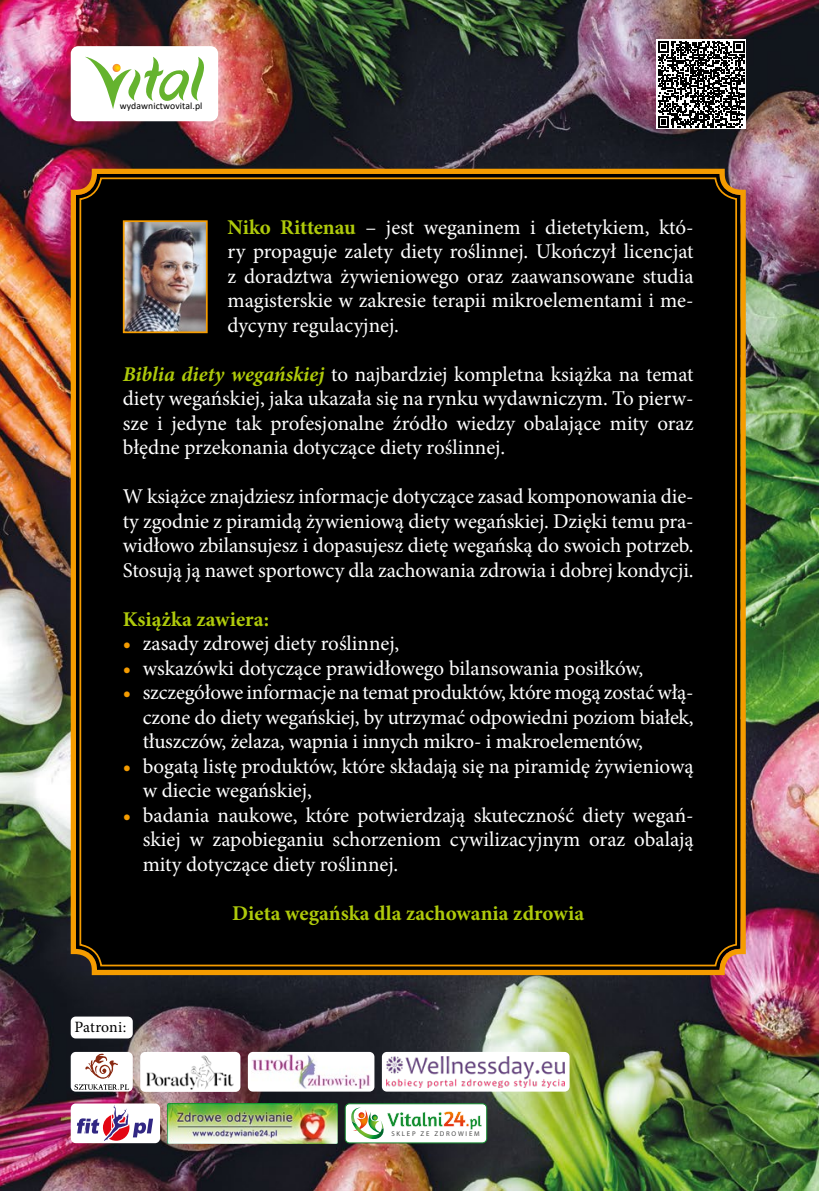
<style>
.page{position:relative;width:819px;height:1191px;background:#fff}
.page>*{position:absolute;margin:0;border:0;box-sizing:border-box;transform-origin:0 0}
.t1{font:21px/24.5px "Minion Pro";color:#fff;text-align:justify}
.t2{font:700 21px "Minion Pro";color:#afca0b}
.t3{font:15.75px "Minion Pro";color:#000}
.t4{font:9.62px "Calibri";letter-spacing:.01em;color:#000}
.t5{font:6.83px "Myriad Pro";letter-spacing:.25em;color:#4a4a49}
.s1{font-weight:700;color:#afca0b}
.s2{font-weight:700;font-style:italic;color:#afca0b}
.s3{font-weight:700;color:#f59c00}
</style>
<div class="page">
<img style="left:0;top:0;width:819px;height:1191px">
<div style="left:68px;top:166px;width:680px;height:811px;background:#000"></div>
<div style="left:71px;top:46px;width:147px;height:75px;background:#fff;border-radius:7px"></div>
<svg style="left:85px;top:57px;width:119px;height:52px"></svg>
<div style="left:656px;top:40px;width:89px;height:89px;background:#fff"></div>
<svg style="left:658px;top:41px;width:86px;height:87px"></svg>
<img style="left:126px;top:223px;width:79px;height:107px">
<div style="left:123px;top:220px;width:85px;height:113px;border:2px solid #f59c00"></div>
<div style="left:71px;top:1016px;width:62px;height:22px;background:#fff;border-radius:5px"></div>
<img style="left:168px;top:1103px;width:169px;height:40px">
<div style="left:345px;top:1103px;width:142px;height:40px;border:1px solid #158e30;border-radius:4px"></div>
<svg style="left:348px;top:1105px;width:136px;height:36px"></svg>
<div style="left:71px;top:1052px;width:62px;height:39px;background:#fff;border-radius:5px"></div>
<svg style="left:85px;top:1053px;width:33px;height:25px"></svg>
<svg style="left:74px;top:1084px;width:55px;height:5px"></svg>
<div style="left:71px;top:1103px;width:89px;height:40px;background:#fff;border-radius:5px"></div>
<svg style="left:77px;top:1105px;width:76px;height:36px"></svg>
<div style="left:140px;top:1052px;width:100px;height:39px;background:#fff;border-radius:5px"></div>
<img style="left:146px;top:1053px;width:93px;height:37px">
<div style="left:248px;top:1052px;width:126px;height:39px;background:#fff;border-radius:5px"></div>
<img style="left:252px;top:1054px;width:118px;height:35px">
<div style="left:382px;top:1052px;width:187px;height:39px;background:#fff;border-radius:5px"></div>
<img style="left:387px;top:1056px;width:177px;height:31px">
<p class="t4" style="left:120px;top:99px;width:84px">wydawnictwovital.pl</p>
<p class="t1" style="left:227px;top:215px;width:467px"><span class="s1">Niko Rittenau</span> – jest weganinem i dietetykiem, któ&shy;ry propaguje zalety diety roślinnej. Ukończył licencjat z doradztwa żywieniowego oraz zaawansowane studia magisterskie w zakresie terapii mikroelementami i me&shy;dycyny regulacyjnej.</p>
<p class="t1" style="left:123px;top:362px;width:572px"><span class="s2">Biblia diety wegańskiej</span> to najbardziej kompletna książka na temat diety wegańskiej, jaka ukazała się na rynku wydawniczym. To pierw&shy;sze i jedyne tak profesjonalne źródło wiedzy obalające mity oraz błędne przekonania dotyczące diety roślinnej.</p>
<p class="t1" style="left:123px;top:484px;width:572px">W książce znajdziesz informacje dotyczące zasad komponowania die&shy;ty zgodnie z piramidą żywieniową diety wegańskiej. Dzięki temu pra&shy;widłowo zbilansujesz i dopasujesz dietę wegańską do swoich potrzeb.<br>Stosują ją nawet sportowcy dla zachowania zdrowia i dobrej kondycji.</p>
<p class="t2" style="left:123px;top:604px;width:148px">Książka zawiera:</p>
<p class="t1" style="left:123px;top:631px;width:278px"><span class="s3">•</span> zasady zdrowej diety roślinnej,</p>
<p class="t1" style="left:123px;top:656px;width:521px"><span class="s3">•</span> wskazówki dotyczące prawidłowego bilansowania posiłków,</p>
<p class="t1" style="left:143px;top:680px;width:552px;text-indent:-20px"><span class="s3">•</span> szczegółowe informacje na temat produktów, które mogą zostać włą&shy;czone do diety wegańskiej, by utrzymać odpowiedni poziom białek, tłuszczów, żelaza, wapnia i innych mikro- i makroelementów,</p>
<p class="t1" style="left:143px;top:754px;width:552px;text-indent:-20px"><span class="s3">•</span> bogatą listę produktów, które składają się na piramidę żywieniową w diecie wegańskiej,</p>
<p class="t1" style="left:143px;top:803px;width:552px;text-indent:-20px"><span class="s3">•</span> badania naukowe, które potwierdzają skuteczność diety wegań&shy;skiej w zapobieganiu schorzeniom cywilizacyjnym oraz obalają mity dotyczące diety roślinnej.</p>
<p class="t2" style="left:232px;top:898px;width:353px">Dieta wegańska dla zachowania zdrowia</p>
<p class="t3" style="left:74px;top:1016px;width:53px">Patroni:</p>
<p class="t5" style="left:391px;top:1129px;width:90px">SKLEP ZE ZDROWIEM</p>
</div>
